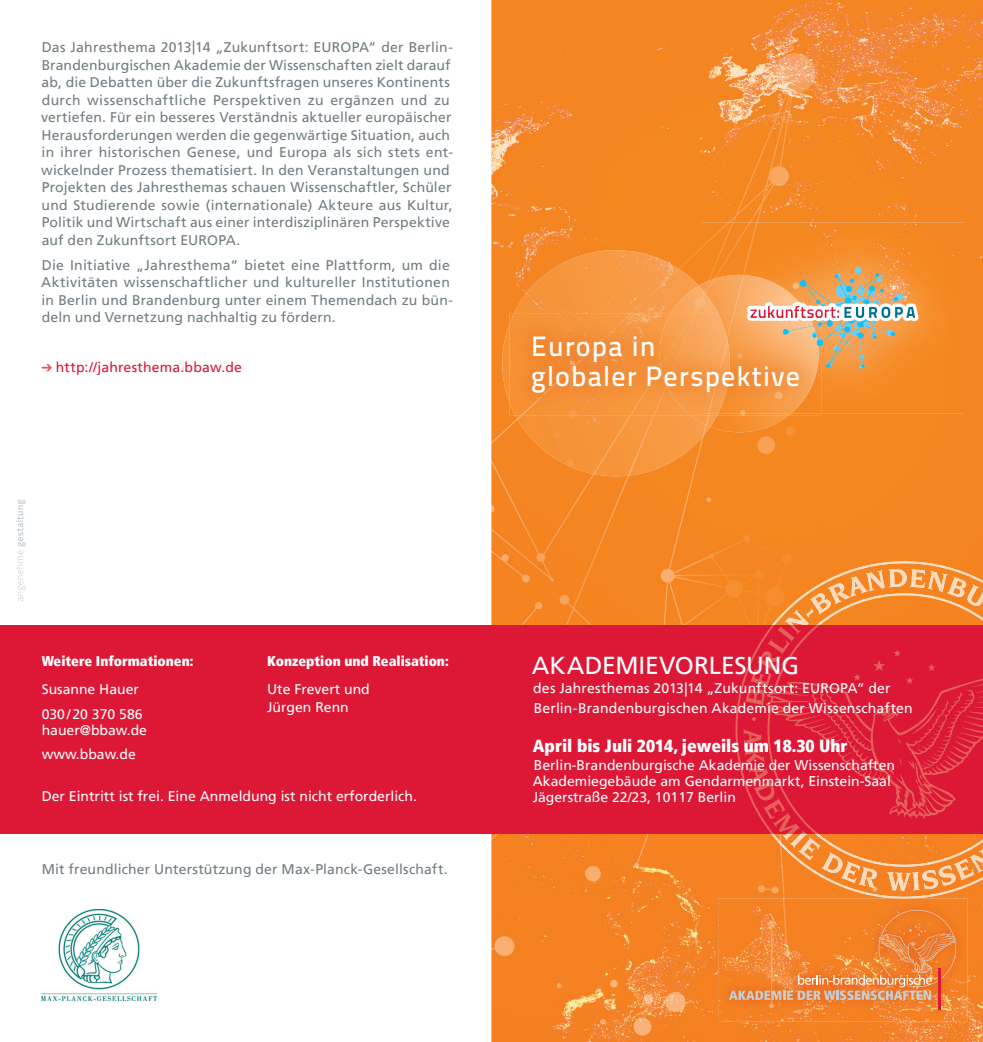
<style>
.page{position:relative;width:983px;height:1042px;background:#fff}
.page>*{position:absolute;margin:0;border:0;box-sizing:border-box;transform-origin:0 0}
.t1{font:28px/29.8px "Titillium Text 22 L 600 wt";letter-spacing:.04em;color:#fff}
.t2{font:24.5px "Frutiger LT";letter-spacing:-.005em;color:#fff}
.t3{font:900 condensed 17.5px "Frutiger LT";color:#fff}
.t4{font:14px/17.5px "Frutiger LT";letter-spacing:.015em;color:#717d83}
.t5{font:14px/15.8px "Frutiger LT";color:#fff}
.t6{font:900 condensed 14px "Frutiger LT";color:#fff}
.t7{font:14px "Frutiger LT";letter-spacing:.01em;color:#dd1736}
</style>
<div class="page">
<svg style="left:491px;top:833px;width:491px;height:209px;background:#f48428"></svg>
<img style="left:491px;top:0;width:491px;height:625px">
<img style="left:770px;top:561px;width:212px;height:337px">
<img style="left:814px;top:840px;width:168px;height:27px">
<img style="left:816px;top:593px;width:166px;height:32px">
<img style="left:784px;top:610px;width:24px;height:15px">
<svg style="left:806px;top:608px;width:7px;height:9px"></svg>
<img style="left:809px;top:593px;width:23px;height:21px">
<img style="left:827px;top:583px;width:23px;height:21px">
<img style="left:850px;top:576px;width:17px;height:21px">
<img style="left:865px;top:570px;width:19px;height:21px">
<img style="left:888px;top:569px;width:18px;height:18px">
<img style="left:909px;top:569px;width:15px;height:19px">
<img style="left:926px;top:571px;width:21px;height:21px">
<img style="left:946px;top:577px;width:20px;height:20px">
<img style="left:965px;top:584px;width:17px;height:22px">
<img style="left:790px;top:840px;width:8px;height:8px">
<img style="left:798px;top:840px;width:21px;height:20px">
<img style="left:821px;top:852px;width:23px;height:21px">
<img style="left:840px;top:861px;width:20px;height:22px">
<img style="left:858px;top:867px;width:19px;height:21px">
<img style="left:886px;top:872px;width:33px;height:18px">
<img style="left:921px;top:870px;width:17px;height:19px">
<img style="left:937px;top:865px;width:19px;height:20px">
<img style="left:953px;top:859px;width:20px;height:21px">
<img style="left:968px;top:849px;width:14px;height:24px">
<div style="left:0;top:625px;width:982px;height:208px;background:#dd1736"></div>
<svg style="left:735px;top:625px;width:247px;height:215px"></svg>
<svg style="left:16px;top:500px;width:10px;height:101px"></svg>
<img style="left:718px;top:898px;width:249px;height:123px">
<svg style="left:897px;top:898px;width:13px;height:1px"></svg>
<hr style="left:938px;top:968px;width:2px;height:42px;background:#dd1736">
<svg style="left:728px;top:909px;width:228px;height:91px;background:#ef883b"></svg>
<img style="left:710px;top:415px;width:78px;height:17px">
<img style="left:500px;top:250px;width:210px;height:226px">
<img style="left:670px;top:286px;width:47px;height:141px">
<img style="left:701px;top:223px;width:261px;height:190px">
<img style="left:701px;top:275px;width:46px;height:38px">
<img style="left:701px;top:289px;width:16px;height:24px">
<img style="left:718px;top:413px;width:73px;height:2px">
<img style="left:509px;top:313px;width:145px;height:102px">
<img style="left:654px;top:313px;width:64px;height:102px">
<img style="left:818px;top:369px;width:3px;height:44px">
<img style="left:732px;top:313px;width:86px;height:100px">
<img style="left:701px;top:313px;width:31px;height:100px">
<svg style="left:747px;top:267px;width:173px;height:102px;background:#e2aa71"></svg>
<img style="left:747px;top:313px;width:74px;height:8px">
<img style="left:750px;top:313px;width:71px;height:5px">
<img style="left:42px;top:909px;width:114px;height:91px">
<p class="t4" style="left:41px;top:39px;width:413px">Das Jahresthema 2013|14 „Zukunftsort: EUROPA“ der Berlin-Brandenburgischen Akademie der Wissenschaften zielt darauf ab, die Debatten über die Zukunftsfragen unseres Kontinents durch wissenschaftliche Perspektiven zu ergänzen und zu vertiefen. Für ein besseres Verständnis aktueller europäischer Herausforderungen werden die gegenwärtige Situation, auch in ihrer historischen Genese, und Europa als sich stets ent&shy;wickelnder Prozess thematisiert. In den Veranstaltungen und Projekten des Jahresthemas schauen Wissenschaftler, Schüler und Studierende sowie (internationale) Akteure aus Kultur, Politik und Wirtschaft aus einer interdisziplinären Perspektive auf den Zukunftsort EUROPA.</p>
<p class="t4" style="left:41px;top:256px;width:413px">Die Initiative „Jahresthema“ bietet eine Plattform, um die Aktivitäten wissenschaftlicher und kultureller Institutionen in Berlin und Brandenburg unter einem Themendach zu bün&shy;deln und Vernetzung nachhaltig zu fördern.</p>
<p class="t7" style="left:56px;top:359px;width:188px">http://jahresthema.bbaw.de</p>
<h1 class="t1" style="left:531px;top:330px;width:270px">Europa in<br>globaler Perspektive</h1>
<p class="t6" style="left:42px;top:653px;width:153px">Weitere Informationen:</p>
<p class="t5" style="left:42px;top:677px;width:102px;line-height:24.5px">Susanne Hauer<br>030 / 20 370 586</p>
<p class="t5" style="left:42px;top:717px;width:107px;line-height:24.5px">hauer@bbaw.de www.bbaw.de</p>
<p class="t5" style="left:42px;top:788px;width:376px">Der Eintritt ist frei. Eine Anmeldung ist nicht erforderlich.</p>
<p class="t6" style="left:267px;top:653px;width:183px">Konzeption und Realisation:</p>
<p class="t5" style="left:267px;top:681px;width:104px;line-height:17.5px">Ute Frevert und<br>Jürgen Renn</p>
<p class="t4" style="left:42px;top:861px;width:407px">Mit freundlicher Unterstützung der Max-Planck-Gesellschaft.</p>
<h2 class="t2" style="left:531px;top:651px;width:269px">AKADEMIEVORLESUNG</h2>
<p class="t5" style="left:533px;top:679px;width:381px;line-height:19.2px">des Jahresthemas 2013|14 „Zukunftsort: EUROPA“ der<br>Berlin-Brandenburgischen Akademie der Wissenschaften</p>
<p class="t3" style="left:533px;top:735px;width:316px">April bis Juli 2014, jeweils um 18.30 Uhr</p>
<p class="t5" style="left:532px;top:757px;width:364px">Berlin-Brandenburgische Akademie der Wissenschaften<br>Akademiegebäude am Gendarmenmarkt, Einstein-Saal<br>Jägerstraße 22/23, 10117 Berlin</p>
</div>
